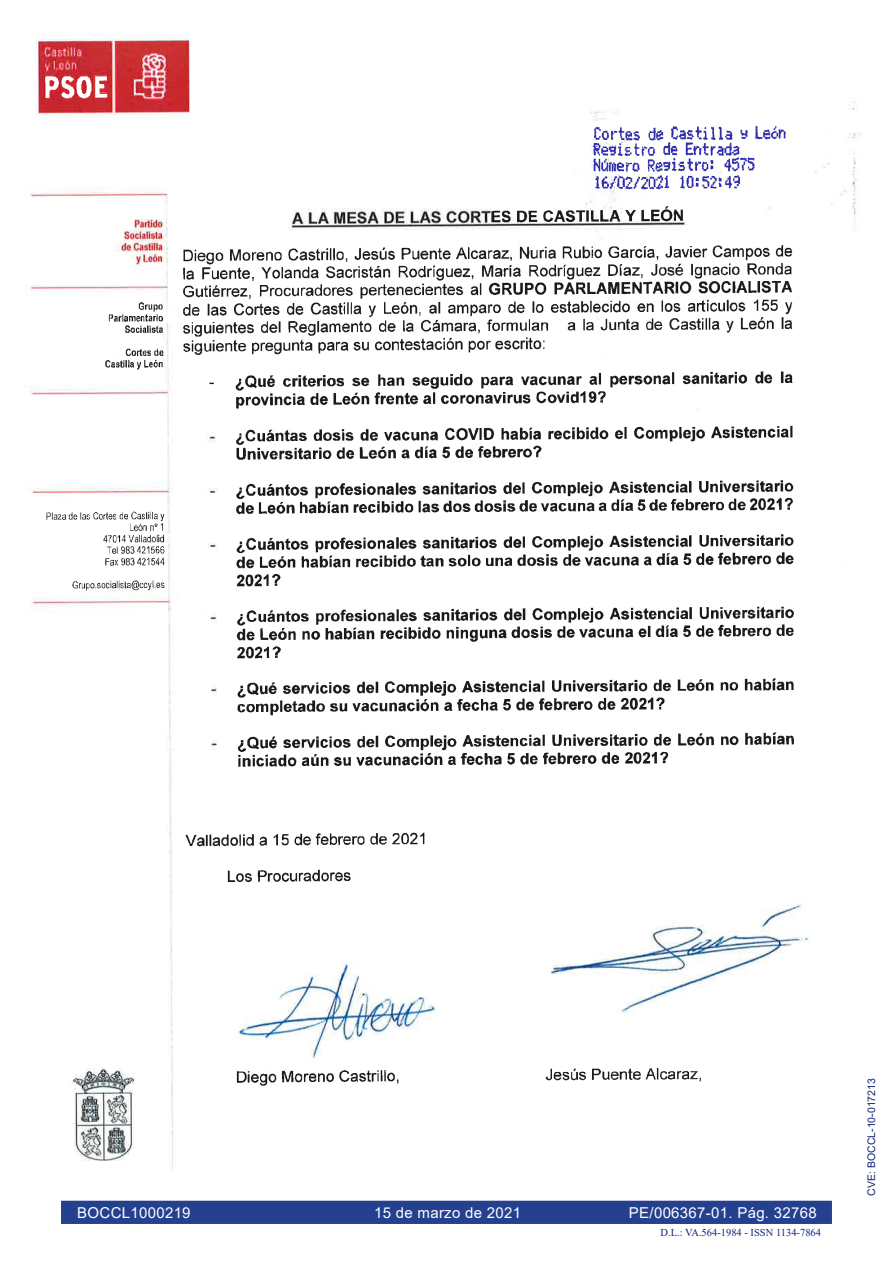
<style>
.page{position:relative;width:893px;height:1263px;background:#fff}
.page>*{position:absolute;margin:0;border:0;box-sizing:border-box;transform-origin:0 0}
.E_CVE{font:15px "Arial";letter-spacing:.02em;color:#fff}
.t1{font:10.5px "Times New Roman";color:#132477}
.t2{font:10.5px "Arial";color:#132477}
</style>
<div class="page">
<div style="left:60px;top:1200px;width:773px;height:25px;background:#25408f"></div>
<div style="left:60px;top:1199px;width:773px;height:26px;border:2px solid #fff"></div>
<img style="left:25px;top:33px;width:836px;height:1167px">
<img style="left:45px;top:47px;width:63px;height:52px">
<img style="left:590px;top:126px;width:197px;height:68px">
<img style="left:45px;top:205px;width:750px;height:880px">
<img style="left:849px;top:159px;width:9px;height:55px">
<p class="E_CVE" style="left:77px;top:1202px;width:115px">BOCCL1000219</p>
<p class="E_CVE" style="left:374px;top:1202px;width:149px">15 de marzo de 2021</p>
<p class="E_CVE" style="left:629px;top:1202px;width:189px">PE/006367-01. Pág. 32768</p>
<p class="t1" style="left:661px;top:1225px;width:162px">D.L.: VA.564-1984 - ISSN 1134-7864</p>
<p class="t2" style="left:864px;top:1195px;width:119px;rotate:-90deg">CVE: BOCCL-10-017213</p>
</div>
